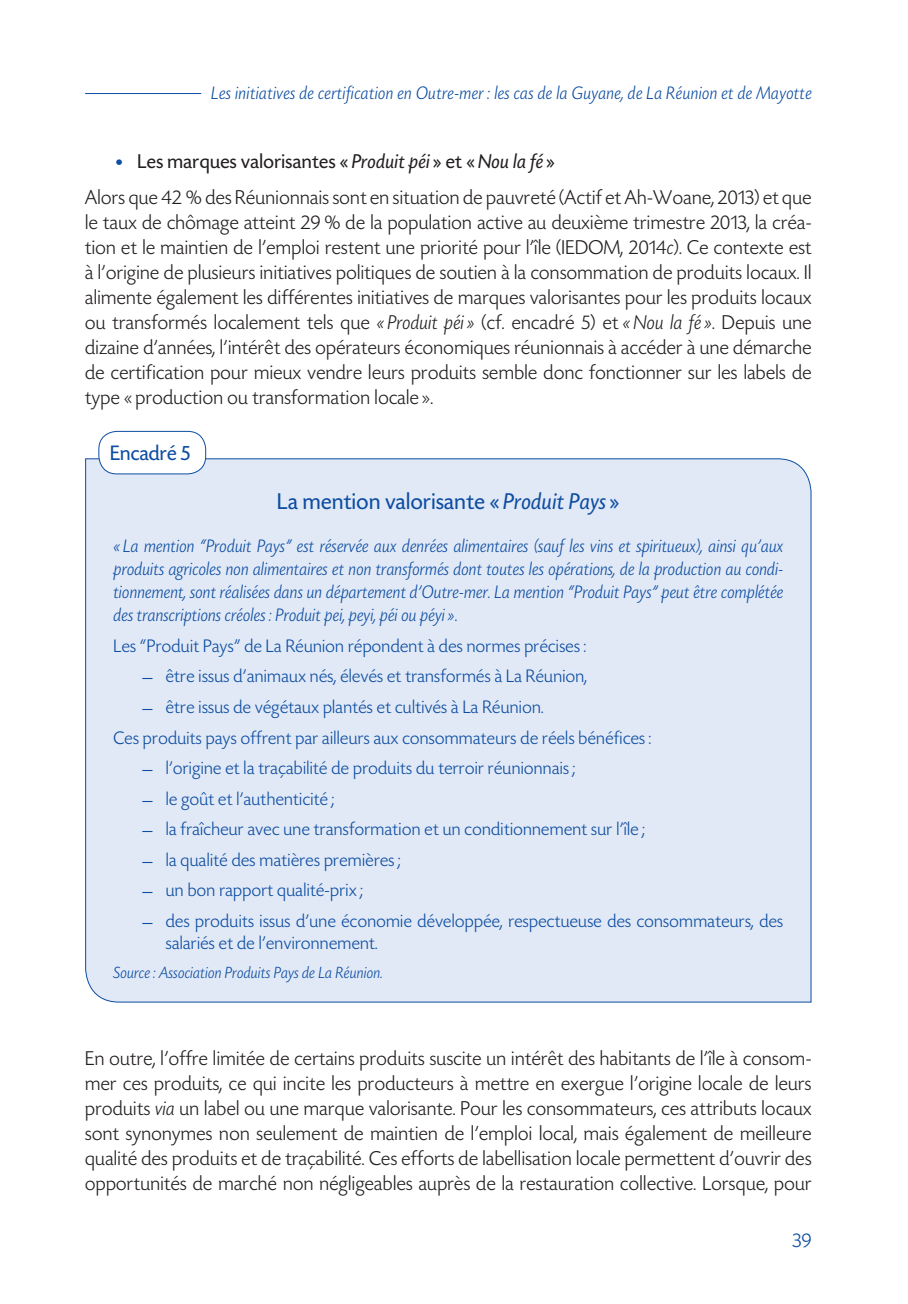
<style>
.page{position:relative;width:908px;height:1304px;background:#fff}
.page>*{position:absolute;margin:0;border:0;box-sizing:border-box;transform-origin:0 0}
.Titre_Encadré{font:24px "Today SH";letter-spacing:.02em;color:#0d4da1}
.Titre_Tableau{font:22px "Today SH";letter-spacing:.01em;color:#0d4da1}
.Tx_courant{font:300 21px/25px "Today SH";letter-spacing:.02em;color:#231f20;text-align:justify}
.Tx_Puces{font:21px "Today SH";letter-spacing:.02em;color:#231f20}
.t1{font:300 21px "Today SH";color:#0d4da1}
.Tx_Encadré{font:italic 300 19px/22.8px "Today SH";letter-spacing:.03em;color:#0d4da1;text-align:justify}
.Encadré_Puces{font:300 19px/22.8px "Today SH";letter-spacing:.02em;color:#0d4da1}
.Tx_Encadré-2{font:300 19px "Today SH";letter-spacing:.02em;color:#0d4da1}
.Tx_Encadré-3{font:italic 300 17px "Today SH";letter-spacing:.02em;color:#0d4da1}
.s1{font-family:"Gill Sans Std";font-weight:300;font-size:23px;color:#0d4da1}
.s2{font-style:italic}
.s3{font-style:normal}
.s4{font-size:23px}
</style>
<div class="page">
<div style="left:85px;top:458px;width:726px;height:545px;background:#e1e9f6"></div>
<div style="left:99px;top:431px;width:106px;height:43px;background:#fff;border-radius:18px"></div>
<div style="left:98px;top:431px;width:108px;height:43px;border:1px solid #0d4da1;border-radius:18px"></div>
<hr style="left:85px;top:93px;width:726px;height:1px;background:#0d4da1">
<div style="left:201px;top:85px;width:620px;height:14px;background:#fff"></div>
<p class="Tx_Encadré" style="left:211px;top:82px;width:601px">Les initiatives de certification en Outre-mer : les cas de la Guyane, de La Réunion et de Mayotte</p>
<p class="Tx_Puces" style="left:113px;top:150px;width:442px"><span class="s1">•</span> Les marques valorisantes « <span class="s2">Produit péi</span>» et « <span class="s2">Nou la fé</span>»</p>
<p class="Tx_courant" style="left:85px;top:186px;width:727px">Alors que 42 % des Réunionnais sont en situation de pauvreté (Actif et Ah-Woane, 2013) et que le taux de chômage atteint 29 % de la population active au deuxième trimestre 2013, la créa&shy;tion et le maintien de l’emploi restent une priorité pour l’île (IEDOM, 2014<span class="s2">c</span>). Ce contexte est à l’origine de plusieurs initiatives politiques de soutien à la consommation de produits locaux. Il alimente également les différentes initiatives de marques valorisantes pour les produits locaux ou transformés localement tels que <span class="s2">« Produit péi»</span> (cf. encadré 5) et <span class="s2">« Nou la fé»</span>. Depuis une dizaine d’années, l’intérêt des opérateurs économiques réunionnais à accéder à une démarche de certification pour mieux vendre leurs produits semble donc fonctionner sur les labels de type « production ou transformation locale ».</p>
<p class="Titre_Tableau" style="left:110px;top:441px;width:81px">Encadré 5</p>
<p class="Titre_Encadré" style="left:277px;top:489px;width:343px">La mention valorisante « <span class="s2">Produit Pays</span>»</p>
<p class="Tx_Encadré" style="left:113px;top:535px;width:670px">«La mention “Produit Pays” est réservée aux denrées alimentaires (sauf les vins et spiritueux), ainsi qu’aux produits agricoles non alimentaires et non transformés dont toutes les opérations, de la production au condi&shy;tionnement, sont réalisées dans un département d’Outre-mer. La mention “Produit Pays” peut être complétée des transcriptions créoles : Produit pei, peyi, péi ou péyi»<span class="s3">.</span></p>
<p class="Tx_Encadré-2" style="left:113px;top:636px;width:474px">Les “Produit Pays” de La Réunion répondent à des normes précises :</p>
<p class="Encadré_Puces" style="left:142px;top:665px;width:446px"><span class="s4">–</span> être issus d’animaux nés, élevés et transformés à La Réunion,</p>
<p class="Encadré_Puces" style="left:142px;top:696px;width:403px"><span class="s4">–</span> être issus de végétaux plantés et cultivés à La Réunion.</p>
<p class="Tx_Encadré-2" style="left:113px;top:728px;width:539px">Ces produits pays offrent par ailleurs aux consommateurs de réels bénéfices :</p>
<p class="Encadré_Puces" style="left:142px;top:758px;width:435px"><span class="s4">–</span> l’origine et la traçabilité de produits du terroir réunionnais ;</p>
<p class="Encadré_Puces" style="left:142px;top:788px;width:194px"><span class="s4">–</span> le goût et l’authenticité ;</p>
<p class="Encadré_Puces" style="left:142px;top:818px;width:504px"><span class="s4">–</span> la fraîcheur avec une transformation et un conditionnement sur l’île ;</p>
<p class="Encadré_Puces" style="left:142px;top:849px;width:260px"><span class="s4">–</span> la qualité des matières premières ;</p>
<p class="Encadré_Puces" style="left:142px;top:879px;width:222px"><span class="s4">–</span> un bon rapport qualité-prix;</p>
<p class="Encadré_Puces" style="left:166px;top:910px;width:618px;text-indent:-24px"><span class="s4">–</span> des produits issus d’une économie développée, respectueuse des consommateurs, des salariés et de l’environnement.</p>
<p class="Tx_Encadré-3" style="left:113px;top:964px;width:270px">Source : Association Produits Pays de La Réunion.</p>
<p class="Tx_courant" style="left:85px;top:1047px;width:727px">En outre, l’offre limitée de certains produits suscite un intérêt des habitants de l’île à consom&shy;mer ces produits, ce qui incite les producteurs à mettre en exergue l’origine locale de leurs produits <span class="s2">via</span> un label ou une marque valorisante. Pour les consommateurs, ces attributs locaux sont synonymes non seulement de maintien de l’emploi local, mais également de meilleure qualité des produits et de traçabilité. Ces efforts de labellisation locale permettent d’ouvrir des opportunités de marché non négligeables auprès de la restauration collective. Lorsque, pour</p>
<p class="t1" style="left:792px;top:1230px;width:21px">39</p>
</div>
